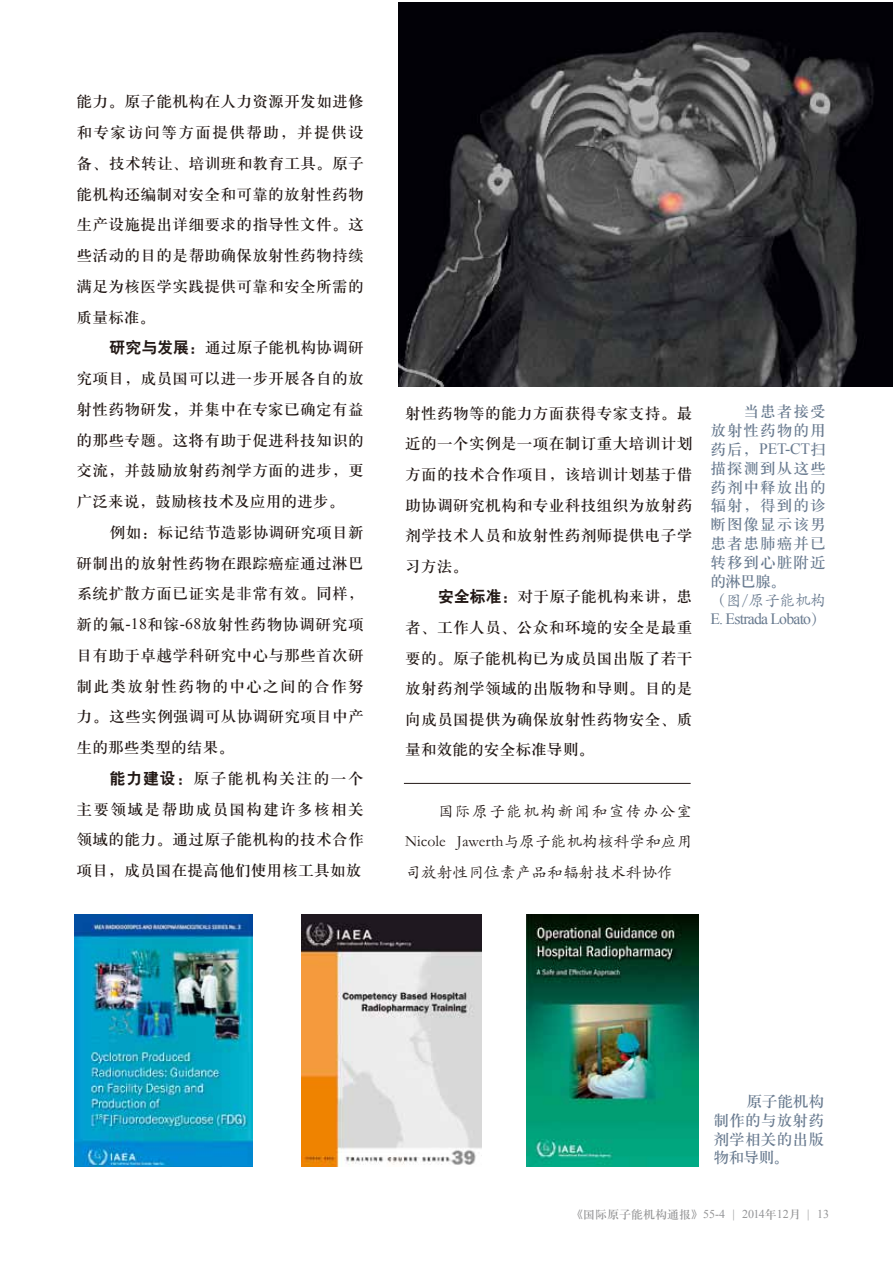
<style>
.page{position:relative;width:893px;height:1263px;background:#fff}
.page>*{position:absolute;margin:0;border:0;box-sizing:border-box;transform-origin:0 0}
.t1{font:15.75px/30.8px "H Ya 3 gj";letter-spacing:.015em;color:#221815;text-align:justify}
.t2{font:15.75px/18.9px "H Ya 3 gj";letter-spacing:.055em;color:#687a8f;text-align:justify}
.t3{font:15.75px/30.6px "ST Kaiti";color:#221815;text-align:justify}
.t4{font:15.75px "Times New Roman";letter-spacing:-.05em;color:#687a8f}
.t5{font:15.75px "ST Kaiti";letter-spacing:-.025em;color:#687a8f}
.t6{font:12px "H Ya 3 gj";color:#949495}
.s1{font-family:"H Yb 2 gj"}
.s2{font-family:"Times New Roman"}
.s3{font-family:"H Ya 3 gj"}
.s4{font-family:"ST Kaiti"}
.s5{font-family:"Times New Roman";color:#939497}
</style>
<div class="page">
<hr style="left:404px;top:783px;width:287px;height:1px;background:#221815">
<img style="left:398px;top:2px;width:495px;height:384px">
<img style="left:75px;top:915px;width:177px;height:251px">
<img style="left:302px;top:914px;width:179px;height:252px">
<img style="left:526px;top:914px;width:172px;height:252px">
<p class="t1" style="left:77px;top:86px;width:289px">能力。原子能机构在人力资源开发如进修和专家访问等方面提供帮助，并提供设备、技术转让、培训班和教育工具。原子能机构还编制对安全和可靠的放射性药物生产设施提出详细要求的指导性文件。这些活动的目的是帮助确保放射性药物持续满足为核医学实践提供可靠和安全所需的质量标准。</p>
<p class="t1" style="left:77px;top:332px;width:289px;text-indent:33px"><span class="s1">研究与发展：</span>通过原子能机构协调研究项目，成员国可以进一步开展各自的放射性药物研发，并集中在专家已确定有益的那些专题。这将有助于促进科技知识的交流，并鼓励放射药剂学方面的进步，更广泛来说，鼓励核技术及应用的进步。</p>
<p class="t1" style="left:77px;top:517px;width:289px;text-indent:33px">例如：标记结节造影协调研究项目新研制出的放射性药物在跟踪癌症通过淋巴系统扩散方面已证实是非常有效。同样，新的氟<span class="s2">-18</span>和镓<span class="s2">-68</span>放射性药物协调研究项目有助于卓越学科研究中心与那些首次研制此类放射性药物的中心之间的合作努力。这些实例强调可从协调研究项目中产生的那些类型的结果。</p>
<p class="t1" style="left:77px;top:763px;width:289px;text-indent:33px"><span class="s1">能力建设：</span>原子能机构关注的一个主要领域是帮助成员国构建许多核相关领域的能力。通过原子能机构的技术合作项目，成员国在提高他们使用核工具如放</p>
<p class="t1" style="left:405px;top:398px;width:289px">射性药物等的能力方面获得专家支持。最近的一个实例是一项在制订重大培训计划方面的技术合作项目，该培训计划基于借助协调研究机构和专业科技组织为放射药剂学技术人员和放射性药剂师提供电子学习方法。</p>
<p class="t1" style="left:405px;top:581px;width:289px;text-indent:33px"><span class="s1">安全标准：</span>对于原子能机构来讲，患者、工作人员、公众和环境的安全是最重要的。原子能机构已为成员国出版了若干放射药剂学领域的出版物和导则。目的是向成员国提供为确保放射性药物安全、质量和效能的安全标准导则。</p>
<p class="t3" style="left:405px;top:795px;width:289px;text-indent:33px">国际原子能机构新闻和宣传办公室Nicole Jawerth与原子能机构核科学和应用司放射性同位素产品和辐射技术科协作</p>
<p class="t2" style="left:710px;top:402px;width:117px;text-align:right">当患者接受<br>放射性药物的用</p>
<p class="t4" style="left:710px;top:438px;width:117px"><span class="s3">药后，</span>PET-CT<span class="s3">扫</span></p>
<p class="t2" style="left:710px;top:458px;width:117px">描探测到从这些药剂中释放出的辐射，得到的诊断图像显示该男患者患肺癌并已转移到心脏附近的淋巴腺。</p>
<p class="t5" style="left:710px;top:589px;width:117px">（图/原子能机构</p>
<p class="t4" style="left:710px;top:608px;width:117px">E. Estrada Lobato<span class="s4">）</span></p>
<p class="t2" style="left:713px;top:1091px;width:112px;text-indent:33px">原子能机构制作的与放射药剂学相关的出版物和导则。</p>
<p class="t6" style="left:571px;top:1209px;width:259px">《国际原子能机构通报》<span class="s2">55-</span><span class="s5">4 | 2014</span>年<span class="s2">12</span>月 <span class="s2">| 13</span></p>
</div>
